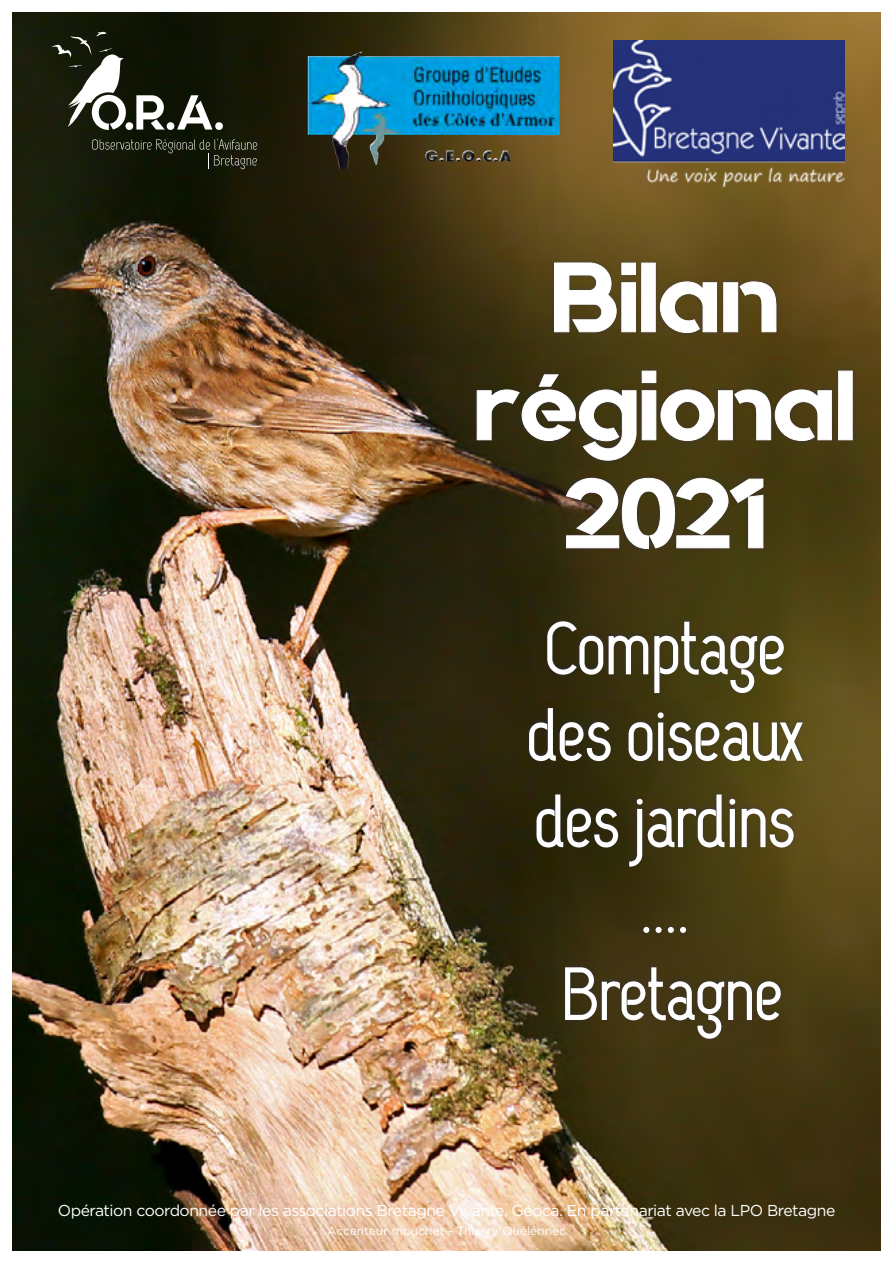
<style>
.page{position:relative;width:893px;height:1263px;background:#fff}
.page>*{position:absolute;margin:0;border:0;box-sizing:border-box;transform-origin:0 0}
.t1{font:98.1px/108px "Quantify";color:#fff;text-align:center;scale:1.05 1}
.t2{font:72px/86.4px "Capsuula";color:#fff;text-align:center}
.t3{font:15.75px "Gotham";letter-spacing:-.03em;color:#fff}
.t4{font:12px "Gotham";color:#fff}
</style>
<div class="page">
<img style="left:13px;top:13px;width:867px;height:1237px">
<div style="left:474px;top:259px;width:382px;height:782px;background:#292d72;opacity:.37"></div>
<svg style="left:554px;top:262px;width:82px;height:70px;background:#5c5241"></svg>
<div style="left:641px;top:263px;width:15px;height:69px;border:1px solid #fff"></div>
<svg style="left:660px;top:281px;width:57px;height:52px;background:#5f533f"></svg>
<svg style="left:723px;top:281px;width:54px;height:51px;background:#5f523d"></svg>
<svg style="left:476px;top:370px;width:356px;height:91px;background:#484028"></svg>
<div style="left:838px;top:371px;width:15px;height:69px;border:1px solid #fff"></div>
<svg style="left:566px;top:478px;width:198px;height:71px;background:#4d4635"></svg>
<svg style="left:546px;top:620px;width:239px;height:75px;background:#666043"></svg>
<svg style="left:528px;top:707px;width:84px;height:56px"></svg>
<svg style="left:627px;top:710px;width:177px;height:53px"></svg>
<svg style="left:535px;top:793px;width:85px;height:56px"></svg>
<svg style="left:628px;top:793px;width:167px;height:75px;background:#6b6242"></svg>
<svg style="left:643px;top:926px;width:31px;height:7px"></svg>
<svg style="left:680px;top:926px;width:6px;height:7px"></svg>
<svg style="left:564px;top:966px;width:218px;height:74px;background:#6a6047"></svg>
<svg style="left:51px;top:32px;width:172px;height:98px"></svg>
<svg style="left:92px;top:139px;width:165px;height:30px;background:#242819"></svg>
<img style="left:613px;top:40px;width:231px;height:146px">
<img style="left:308px;top:53px;width:75px;height:116px">
<h1 class="t1" style="left:474px;top:244px;width:365px">Bilan régional<br>2021</h1>
<h2 class="t2" style="left:527px;top:612px;width:277px">Comptage des oiseaux des jardins ....<br>Bretagne</h2>
<p class="t3" style="left:58px;top:1200px;width:779px">Opération coordonnée par les associations Bretagne Vivante, Géoca. En partenariat avec la LPO Bretagne</p>
<p class="t4" style="left:327px;top:1223px;width:240px">Accenteur mouchet - Thierry Quélénnec</p>
</div>
